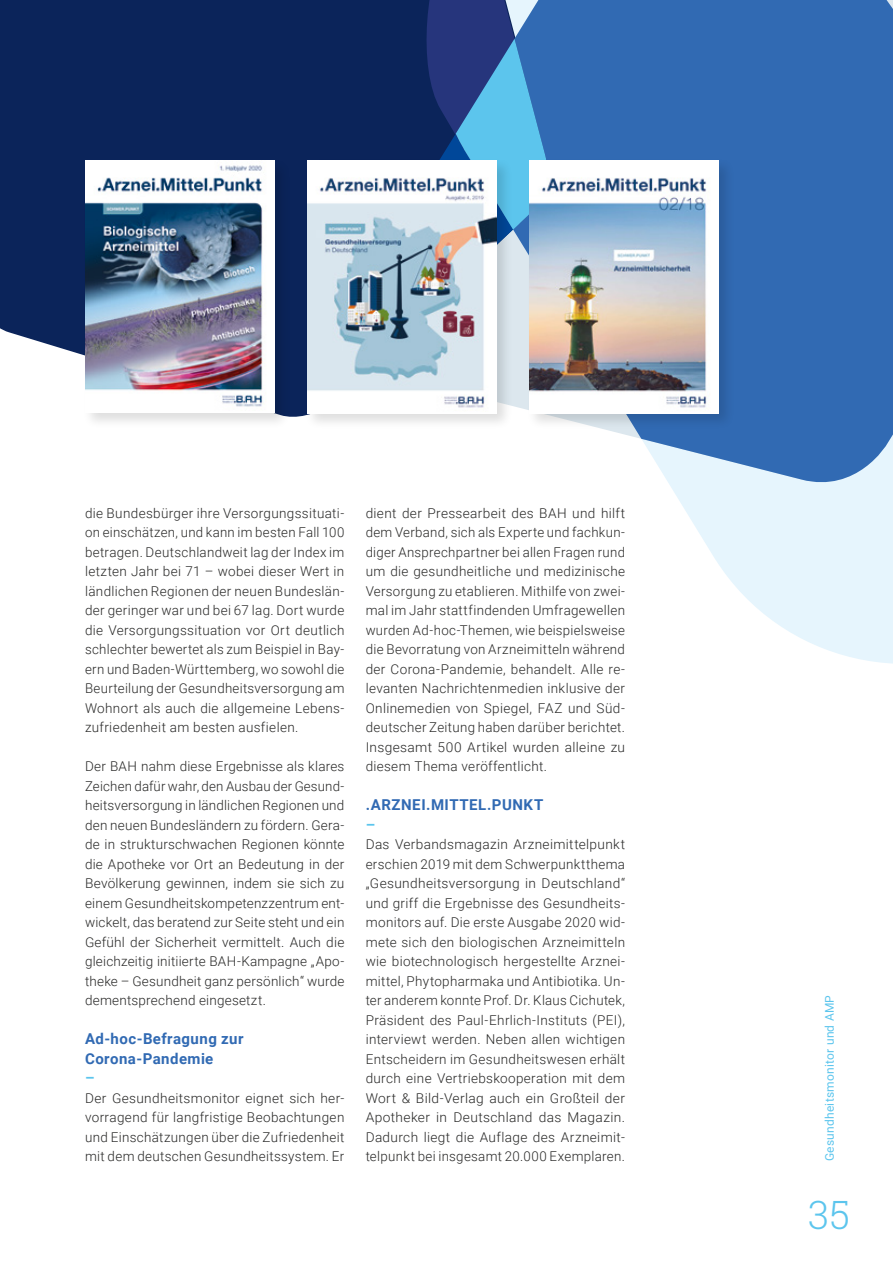
<style>
.page{position:relative;width:893px;height:1263px;background:#fff}
.page>*{position:absolute;margin:0;border:0;box-sizing:border-box;transform-origin:0 0}
.t1{font:300 39px "Roboto Slab";color:#5cc5ed}
.t2{font:700 15px/19.5px "Roboto";letter-spacing:.03em;color:#316ab3}
.t3{font:700 15px "Roboto";color:#5cc5ed}
.t4{font:300 13.5px/19.5px "Roboto";letter-spacing:.025em;color:#282827;text-align:justify}
.t5{font:12px "Roboto";letter-spacing:.02em;color:#5cc5ed}
</style>
<div class="page">
<svg style="left:675px;top:494px;width:218px;height:170px;fill:#e6f5fd"></svg>
<svg style="left:0;top:0;width:417px;height:417px;background:#203768"></svg>
<div style="left:326px;top:39px;width:91px;height:119px;background:#0b245a"></div>
<svg style="left:513px;top:0;width:380px;height:494px;background:#4d7fbd"></svg>
<svg style="left:417px;top:0;width:133px;height:230px;background:#396da7"></svg>
<div style="left:304px;top:158px;width:209px;height:272px;background:#000;opacity:.13"></div>
<img style="left:307px;top:160px;width:189px;height:253px">
<div style="left:527px;top:158px;width:208px;height:272px;background:#000;opacity:.13"></div>
<img style="left:529px;top:160px;width:190px;height:253px">
<div style="left:82px;top:158px;width:209px;height:271px;background:#000;opacity:.13"></div>
<img style="left:85px;top:161px;width:189px;height:252px">
<p class="t4" style="left:85px;top:503px;width:261px">die Bundesbürger ihre Versorgungssituati&shy;on einschätzen, und kann im besten Fall 100 betragen. Deutschlandweit lag der Index im letzten Jahr bei 71 – wobei dieser Wert in ländlichen Regionen der neuen Bundeslän&shy;der geringer war und bei 67 lag. Dort wurde die Versorgungssituation vor Ort deutlich schlechter bewertet als zum Beispiel in Bay&shy;ern und Baden-Württemberg, wo sowohl die Beurteilung der Gesundheitsversorgung am Wohnort als auch die allgemeine Lebens&shy;zufriedenheit am besten ausfielen.</p>
<p class="t4" style="left:85px;top:756px;width:261px">Der BAH nahm diese Ergebnisse als klares Zeichen dafür wahr, den Ausbau der Gesund&shy;heitsversorgung in ländlichen Regionen und den neuen Bundesländern zu fördern. Gera&shy;de in strukturschwachen Regionen könnte die Apotheke vor Ort an Bedeutung in der Bevölkerung gewinnen, indem sie sich zu einem Gesundheitskompetenzzentrum ent&shy;wickelt, das beratend zur Seite steht und ein Gefühl der Sicherheit vermittelt. Auch die gleichzeitig initiierte BAH-Kampagne „Apo&shy;theke – Gesundheit ganz persönlich“ wurde dementsprechend eingesetzt.</p>
<p class="t2" style="left:85px;top:1028px;width:160px">Ad-hoc-Befragung zur<br>Corona-Pandemie</p>
<p class="t3" style="left:85px;top:1067px;width:11px">–</p>
<p class="t4" style="left:85px;top:1088px;width:261px">Der Gesundheitsmonitor eignet sich her&shy;vorragend für langfristige Beobachtungen und Einschätzungen über die Zufriedenheit mit dem deutschen Gesundheitssystem. Er</p>
<p class="t4" style="left:366px;top:503px;width:261px">dient der Pressearbeit des BAH und hilft dem Verband, sich als Experte und fachkun&shy;diger Ansprechpartner bei allen Fragen rund um die gesundheitliche und medizinische Versorgung zu etablieren. Mithilfe von zwei&shy;mal im Jahr stattfindenden Umfragewellen wurden Ad-hoc-Themen, wie beispielsweise die Bevorratung von Arzneimitteln während der Corona-Pandemie, behandelt. Alle re&shy;levanten Nachrichtenmedien inklusive der Onlinemedien von Spiegel, FAZ und Süd&shy;deutscher Zeitung haben darüber berichtet.<br>Insgesamt 500 Artikel wurden alleine zu diesem Thema veröffentlicht.</p>
<p class="t2" style="left:366px;top:794px;width:179px">.ARZNEI.MITTEL.PUNKT</p>
<p class="t3" style="left:366px;top:814px;width:11px">–</p>
<p class="t4" style="left:366px;top:834px;width:261px">Das Verbandsmagazin Arzneimittelpunkt erschien 2019 mit dem Schwerpunktthema „Gesundheitsversorgung in Deutschland“ und griff die Ergebnisse des Gesundheits&shy;monitors auf. Die erste Ausgabe 2020 wid&shy;mete sich den biologischen Arzneimitteln wie biotechnologisch hergestellte Arznei&shy;mittel, Phytopharmaka und Antibiotika. Un&shy;ter anderem konnte Prof. Dr. Klaus Cichutek, Präsident des Paul-Ehrlich-Instituts (PEI), interviewt werden. Neben allen wichtigen Entscheidern im Gesundheitswesen erhält durch eine Vertriebskooperation mit dem Wort &amp; Bild-Verlag auch ein Großteil der Apotheker in Deutschland das Magazin.<br>Dadurch liegt die Auflage des Arzneimit&shy;telpunkt bei insgesamt 20.000 Exemplaren.</p>
<p class="t5" style="left:821px;top:1161px;width:168px;rotate:-90deg">Gesundheitsmonitor und AMP</p>
<h1 class="t1" style="left:808px;top:1188px;width:44px">35</h1>
</div>
